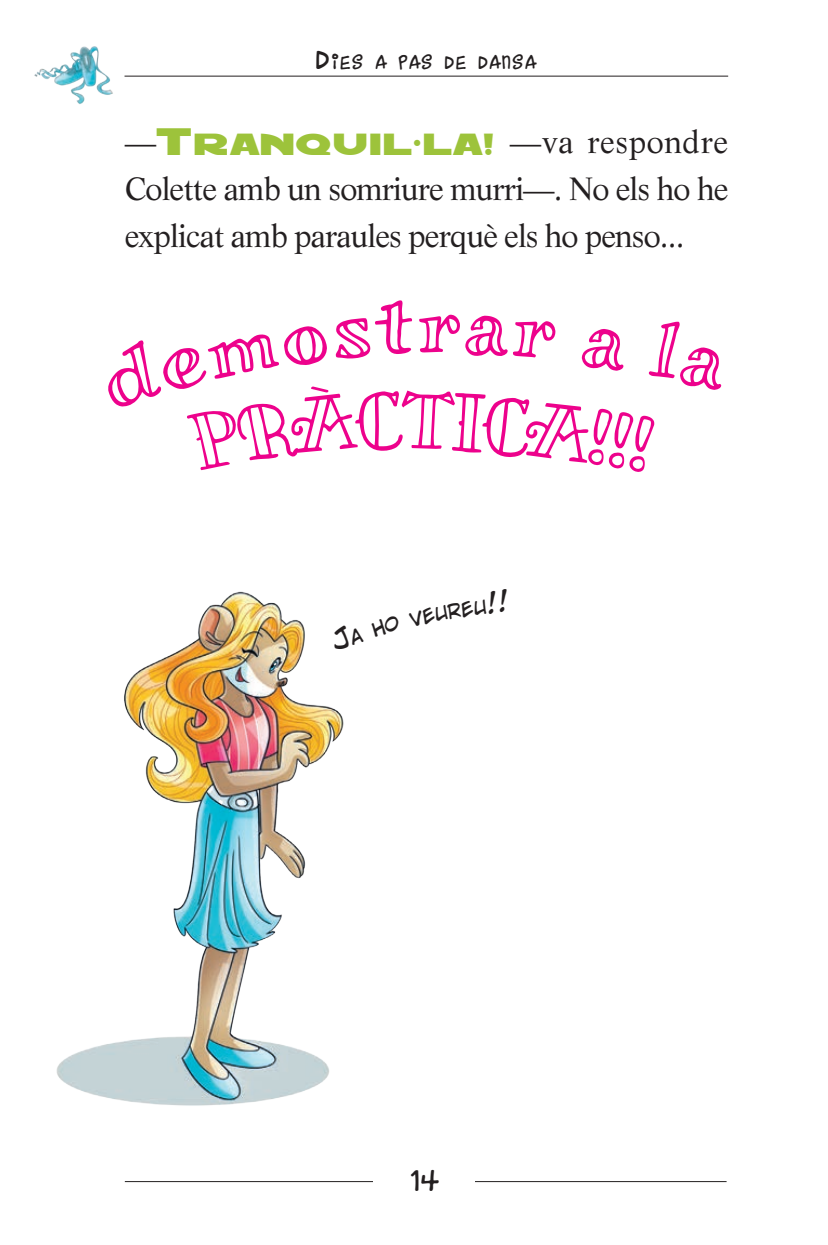
<style>
.page{position:relative;width:828px;height:1245px;background:#fff}
.page>*{position:absolute;margin:0;border:0;box-sizing:border-box;transform-origin:0 0}
.t1{font:81.23px "Miltonian";color:#ed028c}
.t2{font:45px "Dance Party";color:#231f20}
.t3{font:31.5px/47.2px "Life";letter-spacing:-.025em;color:#231f20;text-align:justify}
.t4{font:28.35px "Dance Party";letter-spacing:.055em;color:#231f20}
.s1{font-size:40.5px}
.s2{font-family:"Red Five";font-size:45px;color:#9dc33b}
.s3{font-family:"Red Five";font-size:36px;color:#9dc33b}
</style>
<div class="page">
<img style="left:56px;top:591px;width:288px;height:515px">
<hr style="left:124px;top:76px;width:603px;height:1px;background:#231f20">
<hr style="left:125px;top:1181px;width:601px;height:1px;background:#231f20">
<div style="left:373px;top:1149px;width:102px;height:64px;background:#fff"></div>
<img style="left:34px;top:46px;width:91px;height:58px">
<svg style="left:325px;top:591px;width:19px;height:66px"></svg>
<p class="t4" style="left:316px;top:47px;width:221px"><span class="s1">D</span>ies a pas De Dansa</p>
<p class="t3" style="left:125px;top:118px;width:604px">—<span class="s2">T</span><span class="s3">RANQUIL</span><sup>.</sup><span class="s3">LA!</span> —va respondre Colette amb un somriure murri—. No els ho he explicat amb paraules perquè els ho penso...</p>
<h1 class="t1" style="left:417px;top:277px;width:45px">r</h1>
<h2 class="t2" style="left:411px;top:1156px;width:31px">14</h2>
</div>
